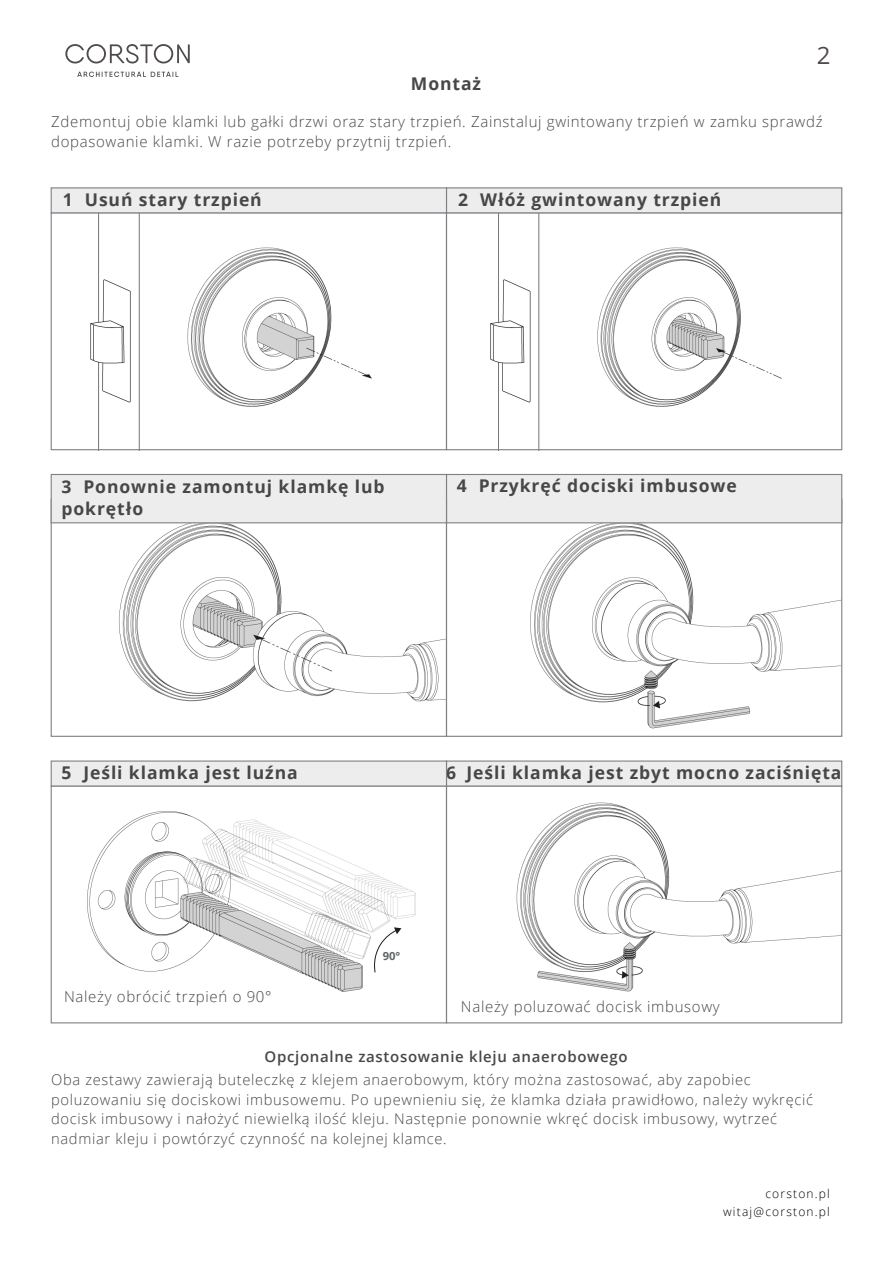
<style>
.page{position:relative;width:893px;height:1263px;background:#fff}
.page>*{position:absolute;margin:0;border:0;box-sizing:border-box;transform-origin:0 0}
.t1{font:24px "Open Sans";color:#4f4b4b}
.t2{font:700 17.55px "Open Sans";letter-spacing:.05em;color:#484747}
.t3{font:700 17.55px "Open Sans";letter-spacing:.05em;color:#474747}
.t4{font:300 15px/19.5px "Open Sans";letter-spacing:.045em;color:#474747}
.t5{font:600 15px "Open Sans";letter-spacing:.045em;color:#474747}
.t6{font:300 14.7px/19.5px "Open Sans";letter-spacing:.045em;color:#474747}
.t7{font:300 12px/18px "Open Sans";letter-spacing:.1em;color:#000;text-align:right}
.t8{font:700 11.25px "Open Sans";color:#616567}
</style>
<div class="page">
<img style="left:462px;top:802px;width:380px;height:222px">
<img style="left:88px;top:811px;width:327px;height:180px">
<svg style="left:373px;top:927px;width:28px;height:46px"></svg>
<img style="left:462px;top:523px;width:378px;height:206px">
<img style="left:64px;top:523px;width:381px;height:179px">
<img style="left:490px;top:214px;width:291px;height:234px">
<img style="left:91px;top:214px;width:280px;height:234px">
<svg style="left:65px;top:44px;width:125px;height:33px"></svg>
<div style="left:446px;top:212px;width:396px;height:238px;border:1px solid #808186"></div>
<div style="left:446px;top:187px;width:396px;height:26px;background:#ededee;border:1px solid #808186"></div>
<div style="left:51px;top:212px;width:396px;height:238px;border:1px solid #808186"></div>
<div style="left:51px;top:187px;width:396px;height:26px;background:#ededee;border:1px solid #808186"></div>
<div style="left:446px;top:474px;width:396px;height:49px;background:#ededee;border:1px solid #808186"></div>
<div style="left:51px;top:474px;width:396px;height:49px;background:#ededee;border:1px solid #808186"></div>
<div style="left:446px;top:785px;width:396px;height:238px;border:1px solid #808186"></div>
<div style="left:446px;top:760px;width:396px;height:26px;background:#ededee;border:1px solid #808186"></div>
<div style="left:51px;top:785px;width:396px;height:238px;border:1px solid #808186"></div>
<div style="left:51px;top:760px;width:396px;height:26px;background:#ededee;border:1px solid #808186"></div>
<h1 class="t1" style="left:817px;top:39px;width:15px">2</h1>
<p class="t3" style="left:411px;top:71px;width:72px">Montaż</p>
<p class="t4" style="left:51px;top:112px;width:773px">Zdemontuj obie klamki lub gałki drzwi oraz stary trzpień. Zainstaluj gwintowany trzpień w zamku sprawdź dopasowanie klamki. W razie potrzeby przytnij trzpień.</p>
<p class="t2" style="left:63px;top:187px;width:200px">1 Usuń stary trzpień</p>
<p class="t2" style="left:458px;top:187px;width:265px">2 Włóż gwintowany trzpień</p>
<p class="t2" style="left:62px;top:474px;width:325px">3 Ponownie zamontuj klamkę lub</p>
<p class="t2" style="left:457px;top:474px;width:281px">4 Przykręć dociski imbusowe</p>
<p class="t2" style="left:62px;top:496px;width:83px">pokrętło</p>
<p class="t2" style="left:62px;top:760px;width:238px">5 Jeśli klamka jest luźna</p>
<p class="t2" style="left:446px;top:760px;width:397px">6 Jeśli klamka jest zbyt mocno zaciśnięta</p>
<p class="t4" style="left:64px;top:987px;width:209px">Należy obrócić trzpień o 90°</p>
<p class="t8" style="left:383px;top:948px;width:19px">90°</p>
<p class="t4" style="left:461px;top:996px;width:260px">Należy poluzować docisk imbusowy</p>
<p class="t5" style="left:265px;top:1046px;width:365px">Opcjonalne zastosowanie kleju anaerobowego</p>
<p class="t6" style="left:51px;top:1070px;width:763px">Oba zestawy zawierają buteleczkę z klejem anaerobowym, który można zastosować, aby zapobiec poluzowaniu się dociskowi imbusowemu. Po upewnieniu się, że klamka działa prawidłowo, należy wykręcić docisk imbusowy i nałożyć niewielką ilość kleju. Następnie ponownie wkręć docisk imbusowy, wytrzeć nadmiar kleju i powtórzyć czynność na kolejnej klamce.</p>
<p class="t7" style="left:723px;top:1184px;width:108px">corston.pl witaj@corston.pl</p>
</div>
